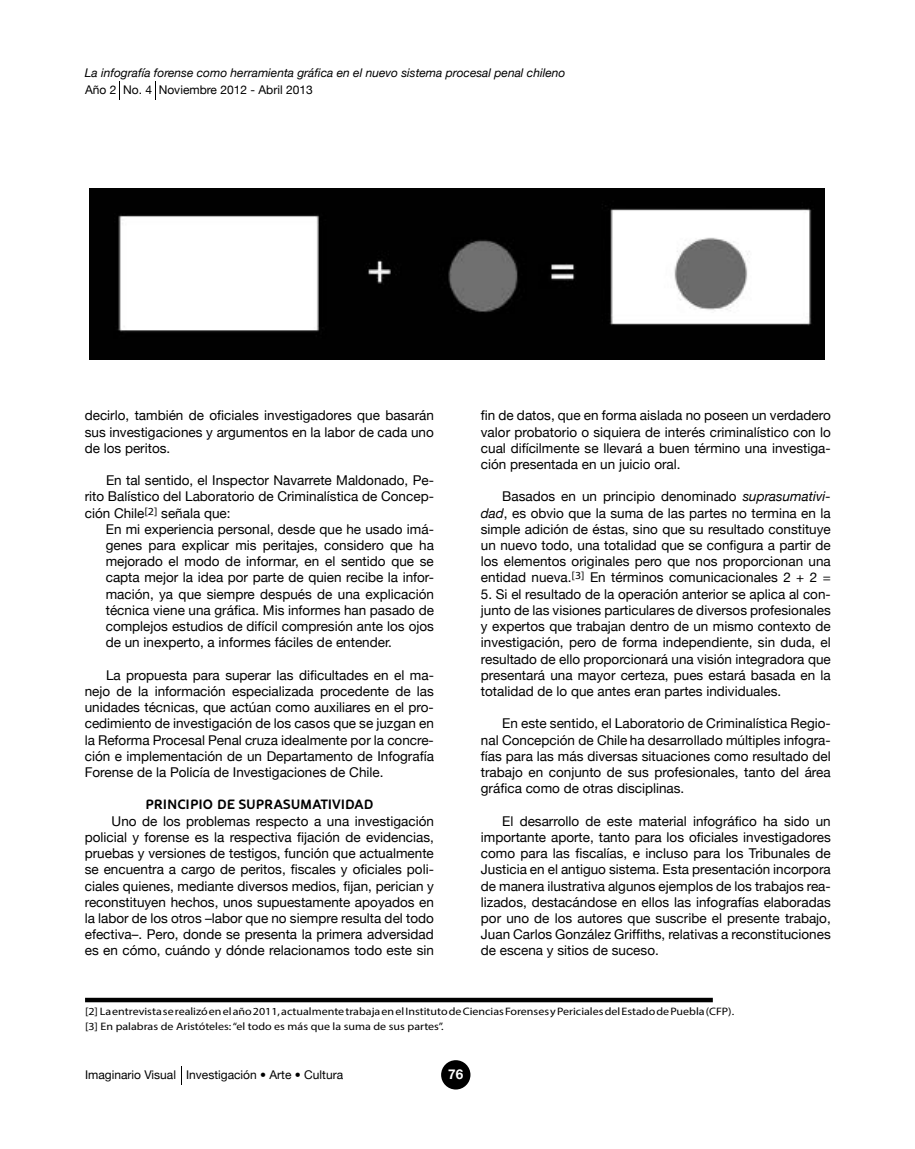
<style>
.page{position:relative;width:915px;height:1149px;background:#fff}
.page>*{position:absolute;margin:0;border:0;box-sizing:border-box;transform-origin:0 0}
.t1{font:13.5px/16.2px "Helvetica Neue";color:#000;text-align:justify}
.t2{font:700 13.5px "Oblik";color:#000}
.t3{font:700 13.5px "Helvetica Neue";color:#fff}
.t4{font:italic 12px "Helvetica Neue";color:#000}
.t5{font:12px "Helvetica Neue";color:#000}
.t6{font:10.8px/14.4px "Myriad Pro";color:#000;scale:1.11 1}
.s1{font-style:italic}
</style>
<div class="page">
<div style="left:441px;top:1059px;width:29px;height:30px;background:#000;border-radius:50%"></div>
<svg style="left:119px;top:81px;width:1px;height:18px"></svg>
<svg style="left:155px;top:81px;width:1px;height:18px"></svg>
<svg style="left:181px;top:1066px;width:1px;height:18px"></svg>
<img style="left:89px;top:188px;width:735px;height:172px">
<svg style="left:85px;top:997px;width:627px;height:4px;background:#323232"></svg>
<p class="t4" style="left:85px;top:66px;width:482px">La infografía forense como herramienta gráfica en el nuevo sistema procesal penal chileno</p>
<p class="t5" style="left:85px;top:82px;width:229px">Año 2 No. 4 Noviembre 2012 - Abril 2013</p>
<p class="t1" style="left:85px;top:407px;width:350px">decirlo, también de oficiales investigadores que basarán sus investigaciones y argumentos en la labor de cada uno de los peritos.</p>
<p class="t1" style="left:85px;top:472px;width:350px;text-indent:21px">En tal sentido, el Inspector Navarrete Maldonado, Pe&shy;rito Balístico del Laboratorio de Criminalística de Concep&shy;ción Chile<sup>[2]</sup> señala que:</p>
<p class="t1" style="left:106px;top:520px;width:329px">En mi experiencia personal, desde que he usado imá&shy;genes para explicar mis peritajes, considero que ha mejorado el modo de informar, en el sentido que se capta mejor la idea por parte de quien recibe la infor&shy;mación, ya que siempre después de una explicación técnica viene una gráfica. Mis informes han pasado de complejos estudios de difícil compresión ante los ojos de un inexperto, a informes fáciles de entender.</p>
<p class="t1" style="left:85px;top:666px;width:350px;text-indent:21px">La propuesta para superar las dificultades en el ma&shy;nejo de la información especializada procedente de las unidades técnicas, que actúan como auxiliares en el pro&shy;cedimiento de investigación de los casos que se juzgan en la Reforma Procesal Penal cruza idealmente por la concre&shy;ción e implementación de un Departamento de Infografía Forense de la Policía de Investigaciones de Chile.</p>
<p class="t2" style="left:145px;top:796px;width:17px">PRINCIPIO</p>
<p class="t2" style="left:217px;top:796px;width:39px">DE SUPRASUMATIVIDAD</p>
<p class="t1" style="left:85px;top:812px;width:350px;text-indent:27px">Uno de los problemas respecto a una investigación policial y forense es la respectiva fijación de evidencias, pruebas y versiones de testigos, función que actualmente se encuentra a cargo de peritos, fiscales y oficiales poli&shy;ciales quienes, mediante diversos medios, fijan, perician y reconstituyen hechos, unos supuestamente apoyados en la labor de los otros –labor que no siempre resulta del todo efectiva–. Pero, donde se presenta la primera adversidad es en cómo, cuándo y dónde relacionamos todo este sin</p>
<p class="t1" style="left:480px;top:407px;width:351px">fin de datos, que en forma aislada no poseen un verdadero valor probatorio o siquiera de interés criminalístico con lo cual difícilmente se llevará a buen término una investiga&shy;ción presentada en un juicio oral.</p>
<p class="t1" style="left:480px;top:488px;width:351px;text-indent:21px">Basados en un principio denominado <span class="s1">suprasumativi&shy;dad</span>, es obvio que la suma de las partes no termina en la simple adición de éstas, sino que su resultado constituye un nuevo todo, una totalidad que se configura a partir de los elementos originales pero que nos proporcionan una entidad nueva.<sup>[3]</sup> En términos comunicacionales 2 + 2 =</p>
<p class="t1" style="left:480px;top:585px;width:351px">5. Si el resultado de la operación anterior se aplica al con&shy;junto de las visiones particulares de diversos profesionales y expertos que trabajan dentro de un mismo contexto de investigación, pero de forma independiente, sin duda, el resultado de ello proporcionará una visión integradora que presentará una mayor certeza, pues estará basada en la totalidad de lo que antes eran partes individuales.</p>
<p class="t1" style="left:480px;top:715px;width:351px;text-indent:21px">En este sentido, el Laboratorio de Criminalística Regio&shy;nal Concepción de Chile ha desarrollado múltiples infogra&shy;fías para las más diversas situaciones como resultado del trabajo en conjunto de sus profesionales, tanto del área gráfica como de otras disciplinas.</p>
<p class="t1" style="left:480px;top:812px;width:351px;text-indent:21px">El desarrollo de este material infográfico ha sido un importante aporte, tanto para los oficiales investigadores como para las fiscalías, e incluso para los Tribunales de Justicia en el antiguo sistema. Esta presentación incorpora de manera ilustrativa algunos ejemplos de los trabajos rea&shy;lizados, destacándose en ellos las infografías elaboradas por uno de los autores que suscribe el presente trabajo, Juan Carlos González Griffiths, relativas a reconstituciones de escena y sitios de suceso.</p>
<p class="t6" style="left:85px;top:1004px;width:586px">[2] La entrevista se realizó en el año 2011, actualmente trabaja en el Instituto de Ciencias Forenses y Periciales del Estado de Puebla (CFP). [3] En palabras de Aristóteles: “el todo es más que la suma de sus partes”.</p>
<p class="t5" style="left:85px;top:1067px;width:259px">Imaginario Visual Investigación • Arte • Cultura</p>
<p class="t3" style="left:448px;top:1065px;width:17px">76</p>
</div>
